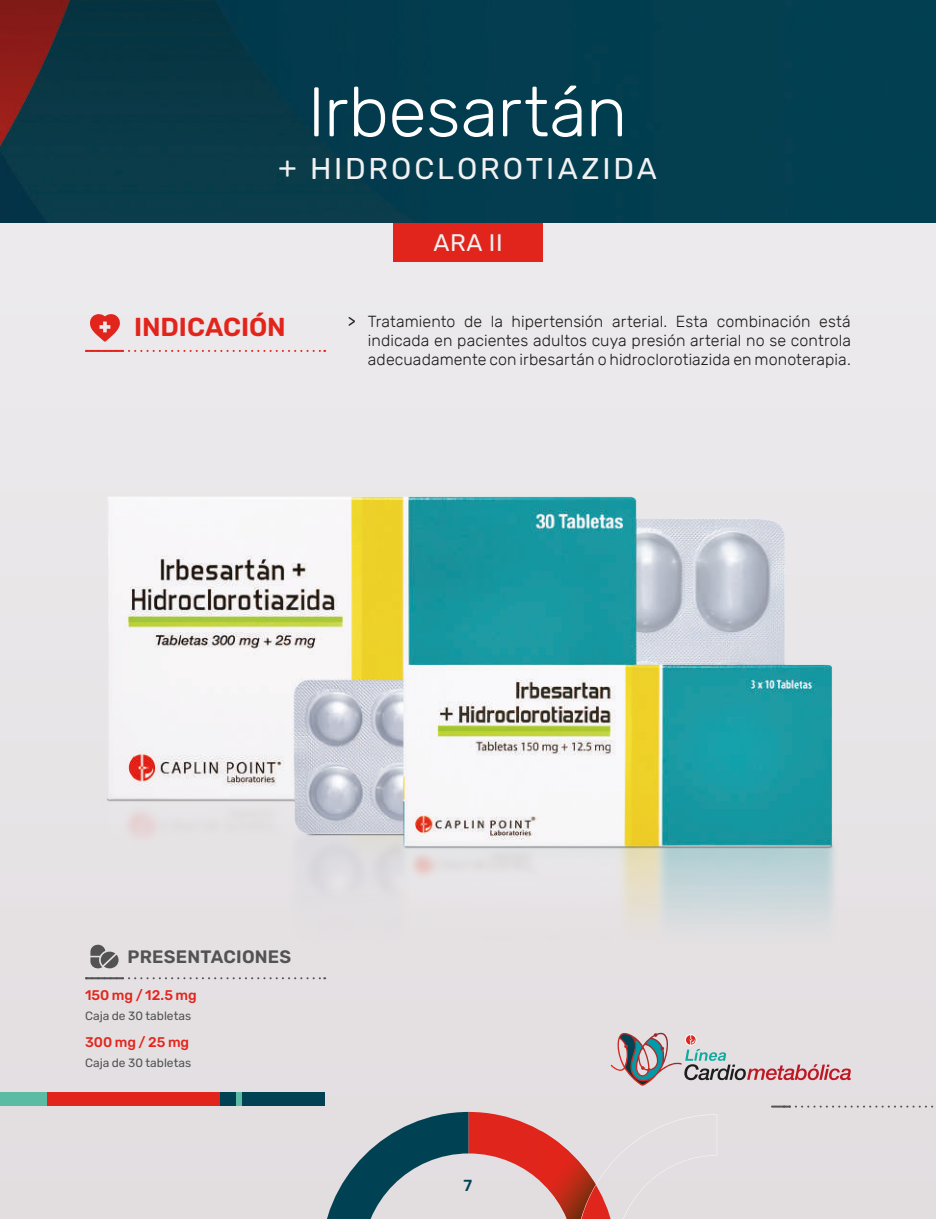
<style>
.page{position:relative;width:936px;height:1219px;background:#fff}
.page>*{position:absolute;margin:0;border:0;box-sizing:border-box;transform-origin:0 0}
.t1{font:300 70px "Rubik";letter-spacing:-.005em;color:#fff}
.t2{font:30px "Rubik";letter-spacing:.095em;color:#f1f1f2}
.t3{font:600 26px "Rubik";letter-spacing:-.005em;color:#e2251c}
.t4{font:24px "Rubik";color:#f1f1f2}
.t5{font:600 18px "Rubik";letter-spacing:.01em;color:#535354}
.t6{font:300 16px/19.2px "Rubik";letter-spacing:.005em;color:#1d1d1b;text-align:justify}
.t7{font:500 16px "Rubik";color:#004254}
.t8{font:500 14px "Rubik";letter-spacing:-.005em;color:#e2251c}
.t9{font:12px "Rubik";color:#535354}
.s1{font-weight:400}
</style>
<div class="page">
<div style="left:0;top:0;width:935px;height:1219px;background:#e9e7e9"></div>
<div style="left:393px;top:218px;width:149px;height:44px;background:#e2251c"></div>
<svg style="left:791px;top:1106px;width:145px;height:2px"></svg>
<hr style="left:771px;top:1106px;width:20px;height:2px;background:#535354">
<div style="left:0;top:1092px;width:178px;height:14px;background:#5bbba3"></div>
<div style="left:47px;top:1092px;width:265px;height:14px;background:#e2251c"></div>
<div style="left:221px;top:1092px;width:104px;height:14px;background:#004254"></div>
<div style="left:236px;top:1092px;width:5px;height:14px;background:#5bbba3"></div>
<svg style="left:610px;top:1032px;width:240px;height:54px"></svg>
<svg style="left:326px;top:1112px;width:215px;height:107px"></svg>
<img style="left:540px;top:1131px;width:35px;height:88px">
<img style="left:575px;top:1157px;width:21px;height:28px">
<img style="left:596px;top:1185px;width:15px;height:34px">
<img style="left:575px;top:1185px;width:21px;height:34px">
<img style="left:0;top:0;width:935px;height:223px">
<svg style="left:128px;top:350px;width:197px;height:2px"></svg>
<hr style="left:85px;top:350px;width:39px;height:2px;background:#e2251c">
<svg style="left:90px;top:314px;width:30px;height:28px"></svg>
<img style="left:85px;top:496px;width:753px;height:484px">
<h1 class="t1" style="left:307px;top:73px;width:321px">Irbesartán</h1>
<h2 class="t2" style="left:278px;top:152px;width:380px">+ HIDROCLOROTIAZIDA</h2>
<h3 class="t4" style="left:433px;top:230px;width:71px">ARA II</h3>
<h3 class="t3" style="left:134px;top:312px;width:153px">INDICACIÓN</h3>
<p class="t6" style="left:368px;top:312px;width:484px;text-indent:-20px"><span class="s1">&gt;</span> Tratamiento de la hipertensión arterial. Esta combinación está indicada en pacientes adultos cuya presión arterial no se controla adecuadamente con irbesartán o hidroclorotiazida en monoterapia.</p>
<p class="t5" style="left:127px;top:947px;width:165px">PRESENTACIONES</p>
<p class="t8" style="left:85px;top:987px;width:113px">150 mg / 12.5 mg</p>
<p class="t9" style="left:85px;top:1009px;width:108px">Caja de 30 tabletas</p>
<p class="t8" style="left:85px;top:1034px;width:106px">300 mg / 25 mg</p>
<p class="t9" style="left:85px;top:1056px;width:108px">Caja de 30 tabletas</p>
<p class="t7" style="left:463px;top:1176px;width:10px">7</p>
</div>
